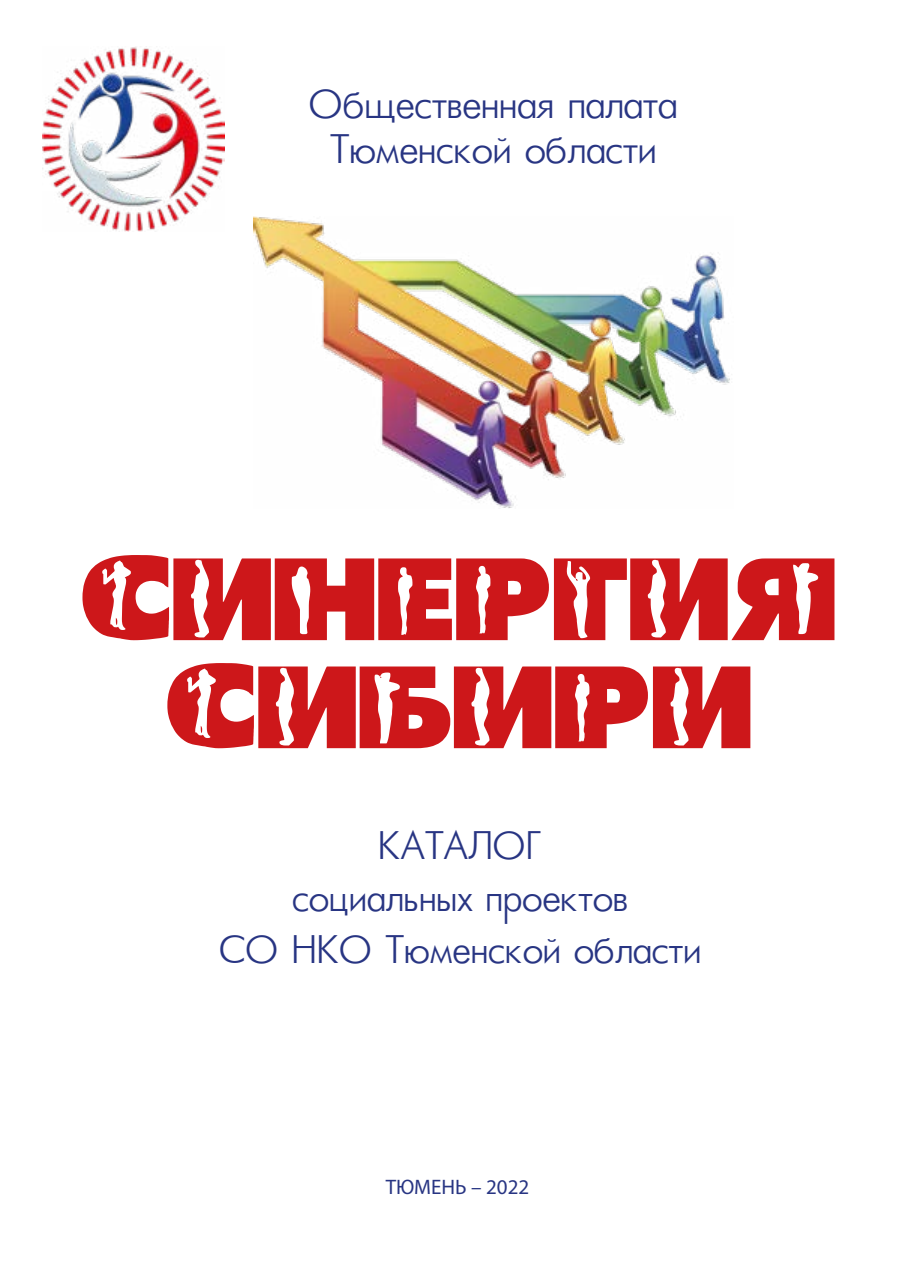
<style>
.page{position:relative;width:915px;height:1276px;background:#fff}
.page>*{position:absolute;margin:0;border:0;box-sizing:border-box;transform-origin:0 0}
.t1{font:72px/108px "LC Body";color:#cd171a;text-align:center}
.t2{font:300 45px/45px "Futura";color:#283583;text-align:center}
.t3{font:300 43.5px/52.2px "Futura";color:#283583;text-align:center}
.t4{font:21px "Myriad Pro";color:#283583}
</style>
<div class="page">
<img style="left:43px;top:47px;width:181px;height:184px">
<img style="left:253px;top:217px;width:477px;height:291px">
<p class="t2" style="left:309px;top:83px;width:369px">Общественная палата<br>Тюменской области</p>
<h1 class="t1" style="left:82px;top:561px;width:758px">СИНЕРГИЯ<br>СИБИРИ</h1>
<p class="t3" style="left:219px;top:821px;width:483px">КАТАЛОГ<br>социальных проектов<br>СО НКО Тюменской области</p>
<p class="t4" style="left:385px;top:1174px;width:145px">ТЮМЕНЬ – 2022</p>
</div>
